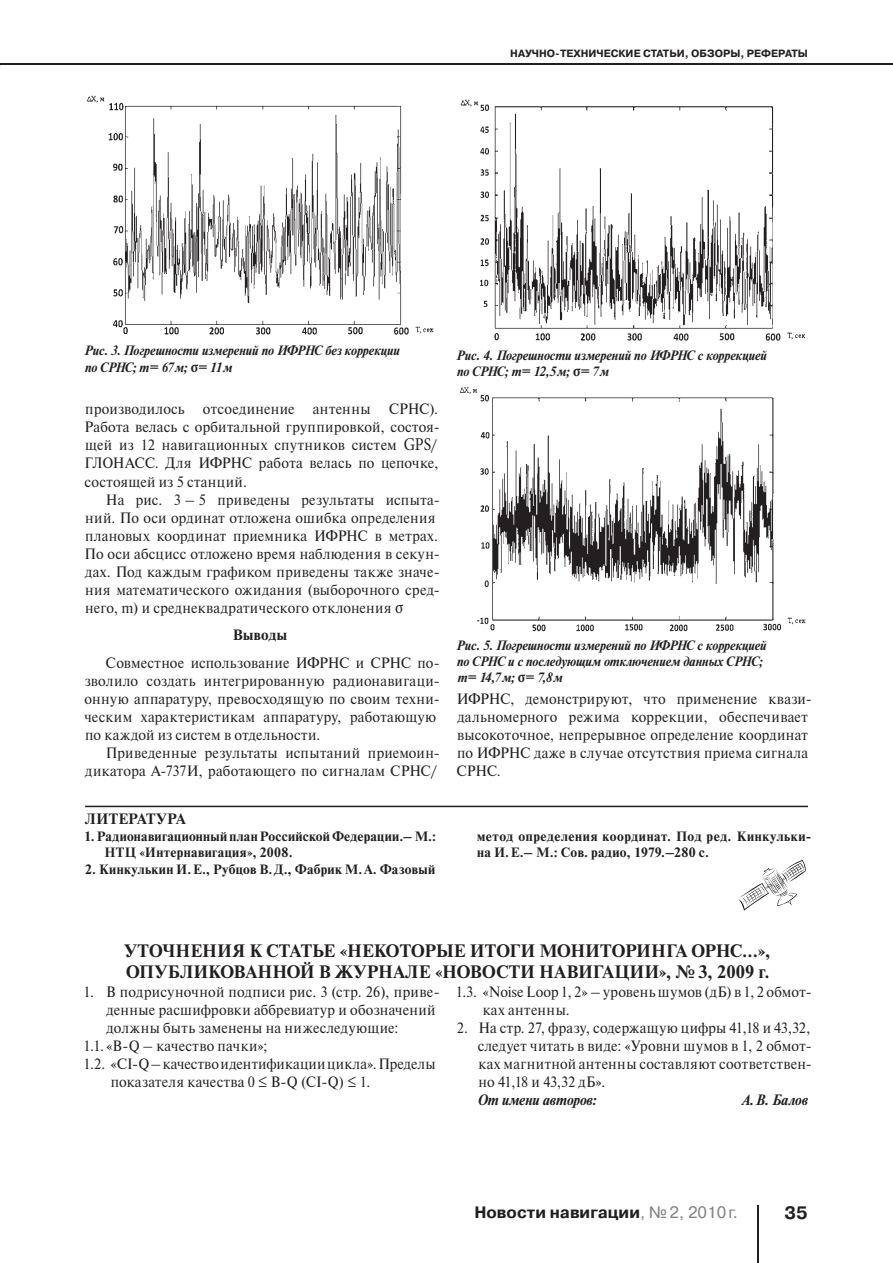
<style>
.page{position:relative;width:893px;height:1263px;background:#fff}
.page>*{position:absolute;margin:0;border:0;box-sizing:border-box;transform-origin:0 0}
.t1{font:700 18px/21.6px "Newton C";color:#231f20}
.t2{font:700 18px "Pragmatica C";color:#231f20}
.t3{font:700 16.5px "Pragmatica C";color:#231f20}
.t4{font:15px/18.1px "Newton C";letter-spacing:.015em;color:#231f20;scale:.95 1}
.t5{font:italic 700 15px "Newton C";letter-spacing:-.01em;color:#231f20;scale:.95 1}
.t6{font:700 15px "Newton C";color:#231f20}
.t7{font:700 15px "Newton C";letter-spacing:.02em;color:#231f20}
.t8{font:italic 700 13.5px/16.2px "Newton C";letter-spacing:-.005em;color:#231f20;scale:.95 1}
.t9{font:700 13.5px/16.2px "Newton C";letter-spacing:.025em;color:#231f20}
.t10{font:700 10.5px "Pragmatica C";color:#231f20}
.s1{font-family:"Minion Pro";font-style:normal;font-size:16.2px}
.s2{font-family:"Minion Pro";font-size:18px}
.s3{font-weight:400;color:#808285}
</style>
<div class="page">
<hr style="left:0;top:64px;width:893px;height:1px;background:#231f20">
<hr style="left:757px;top:1205px;width:1px;height:58px;background:#231f20">
<img style="left:86px;top:95px;width:348px;height:240px">
<img style="left:460px;top:99px;width:346px;height:242px">
<img style="left:459px;top:387px;width:347px;height:245px">
<hr style="left:85px;top:806px;width:723px;height:1px;background:#231f20">
<svg style="left:738px;top:860px;width:68px;height:51px"></svg>
<p class="t10" style="left:510px;top:48px;width:299px">НАУЧНО-ТЕХНИЧЕСКИЕ СТАТЬИ, ОБЗОРЫ, РЕФЕРАТЫ</p>
<p class="t8" style="left:84px;top:343px;width:334px">Рис. 3. Погрешности измерений по ИФРНС без коррекции по СРНС; m= 67м; <span class="s1">σ</span>= 11м</p>
<p class="t8" style="left:456px;top:347px;width:328px">Рис. 4. Погрешности измерений по ИФРНС с коррекцией по СРНС; m= 12,5м; <span class="s1">σ</span>= 7м</p>
<p class="t4" style="left:84px;top:400px;width:376px">производилось отсоединение антенны СРНС).<br>Работа велась с орбитальной группировкой, состоя&shy;щей из 12 навигационных спутников систем <span class="s2">GPS</span>/ ГЛОНАСС. Для ИФРНС работа велась по цепочке, состоящей из 5 станций.</p>
<p class="t4" style="left:85px;top:490px;width:375px;text-indent:21px">На рис. 3 – 5 приведены результаты испыта&shy;ний. По оси ординат отложена ошибка определения плановых координат приемника ИФРНС в метрах.<br>По оси абсцисс отложено время наблюдения в секун&shy;дах. Под каждым графиком приведены также значе&shy;ния математического ожидания (выборочного сред&shy;него, m) и среднеквадратического отклонения <span class="s2">σ</span></p>
<p class="t7" style="left:233px;top:626px;width:56px">Выводы</p>
<p class="t4" style="left:84px;top:653px;width:376px;text-indent:21px">Совместное использование ИФРНС и СРНС по&shy;зволило создать интегрированную радионавигаци&shy;онную аппаратуру, превосходящую по своим техни&shy;ческим характеристикам аппаратуру, работающую по каждой из систем в отдельности.</p>
<p class="t4" style="left:85px;top:744px;width:375px;text-align:right">Приведенные результаты испытаний приемоин&shy;дикатора А-737И, работающего по сигналам СРНС/</p>
<p class="t6" style="left:85px;top:811px;width:12px">ЛИТЕРАТ</p>
<p class="t6" style="left:156px;top:811px;width:22px">УРА</p>
<p class="t9" style="left:104px;top:828px;width:333px;text-indent:-20px">1.Радионавигационный план Российской Федерации.– М.:<br>НТЦ «Интернавигация», 2008.</p>
<p class="t9" style="left:85px;top:861px;width:352px">2. Кинкулькин И.Е., Рубцов В.Д., Фабрик М.А. Фазовый</p>
<p class="t8" style="left:457px;top:637px;width:328px">Рис. 5. Погрешности измерений по ИФРНС с коррекцией по СРНС и с последующим отключением данных СРНС; m= 14,7м; <span class="s1">σ</span>= 7,8м</p>
<p class="t4" style="left:456px;top:690px;width:376px">ИФРНС, демонстрируют, что применение квази&shy;дальномерного режима коррекции, обеспечивает высокоточное, непрерывное определение координат по ИФРНС даже в случае отсутствия приема сигнала СРНС.</p>
<p class="t9" style="left:477px;top:828px;width:336px">метод определения координат. Под ред. Кинкульки‑ на И.Е.– М.: Сов. радио, 1979.–280 с.</p>
<p class="t1" style="left:124px;top:940px;width:648px">УТОЧНЕНИЯ К СТАТЬЕ «НЕКОТОРЫЕ ИТОГИ МОНИТОРИНГА ОРНС…»,<br>ОПУБЛИКОВАННОЙ В ЖУРНАЛЕ «НОВОСТИ НАВИГАЦИИ», №3, 2009 г.</p>
<p class="t4" style="left:84px;top:982px;width:376px">1. В подрисуночной подписи рис. 3 (стр. 26), приве-</p>
<p class="t4" style="left:107px;top:1000px;width:348px">денные расшифровки аббревиатур и обозначений</p>
<p class="t4" style="left:107px;top:1018px;width:309px">должны быть заменены на нижеследующие:</p>
<p class="t4" style="left:84px;top:1036px;width:195px">1.1. «B-Q – качество пачки»;</p>
<p class="t4" style="left:84px;top:1054px;width:372px">1.2. «CI-Q– качество идентификации цикла». Пределы</p>
<p class="t4" style="left:111px;top:1072px;width:275px">показателя качества 0 <span class="s2">≤</span> B-Q (CI-Q) <span class="s2">≤</span> 1.</p>
<p class="t4" style="left:483px;top:982px;width:348px;text-indent:-27px">1.3. «Noise Loop 1, 2» – уровень шумов (дБ) в 1, 2 обмот&shy;ках антенны.</p>
<p class="t4" style="left:478px;top:1018px;width:353px;text-align:justify;text-indent:-21px">2. На стр. 27, фразу, содержащую цифры 41,18 и 43,32, следует читать в виде: «Уровни шумов в 1, 2 обмот&shy;ках магнитной антенны составляют соответствен&shy;но 41,18 и 43,32 дБ».</p>
<p class="t5" style="left:478px;top:1091px;width:126px">От имени авторов:</p>
<p class="t5" style="left:742px;top:1091px;width:71px">А.В. Балов</p>
<p class="t3" style="left:474px;top:1203px;width:265px">Новости навигации<span class="s3">, №2, 2010г.</span></p>
<p class="t2" style="left:784px;top:1203px;width:25px">35</p>
</div>
